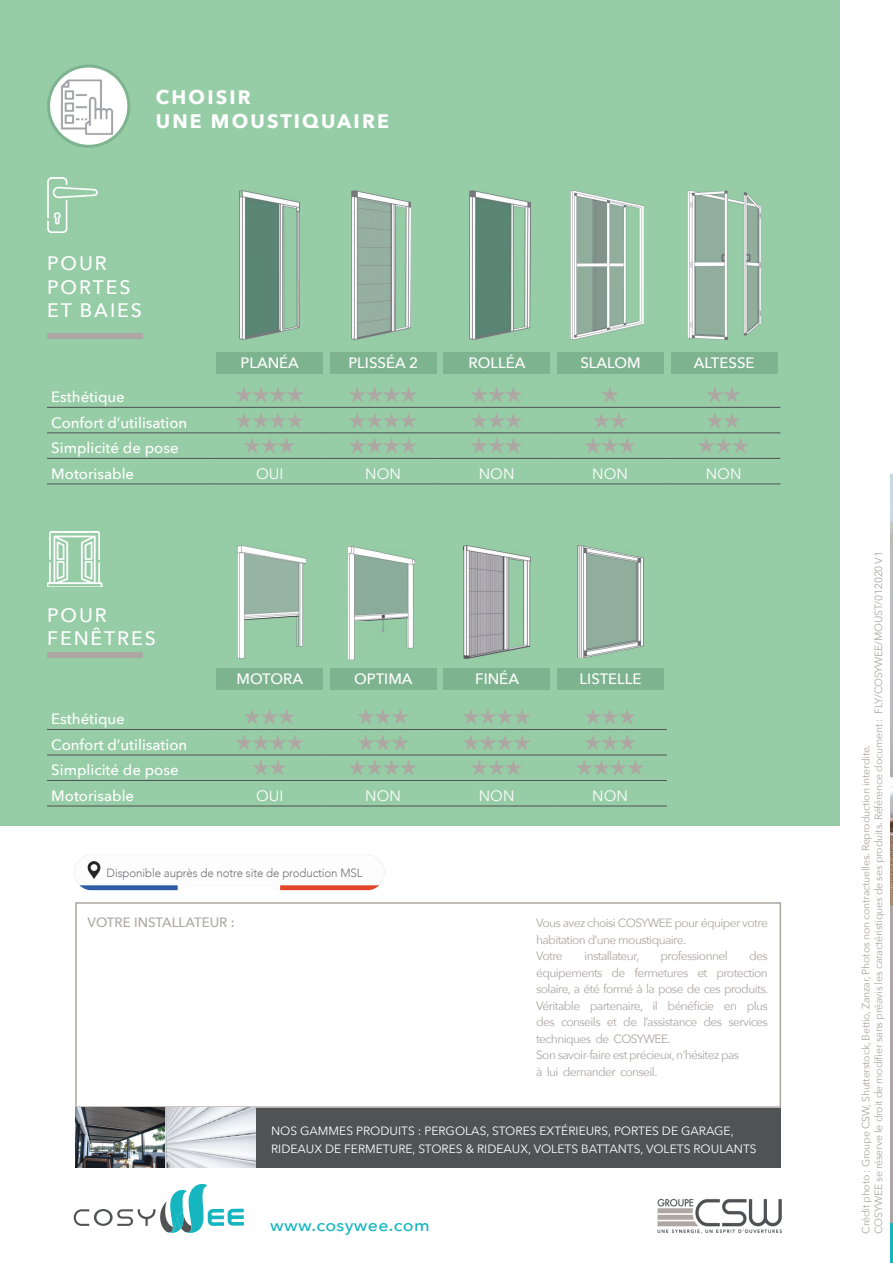
<style>
.page{position:relative;width:893px;height:1263px;background:#fff}
.page>*{position:absolute;margin:0;border:0;box-sizing:border-box;transform-origin:0 0}
.t1{font:21px "Arial Unicode MS";color:#aea6a2}
.t2{font:500 19.5px/23.4px "Avenir Next";letter-spacing:.1em;color:#fff}
.t3{font:700 19.5px/23.4px "Avenir Next";letter-spacing:.11em;color:#fff}
.t4{font:500 16.5px "Avenir Next";letter-spacing:.02em;color:#15b6bf;scale:1.07 1}
.t5{font:500 15px "Avenir Next";color:#fff}
.t6{font:15px "Avenir Next";color:#fff}
.t7{font:500 13.5px "Avenir Next";color:#aea6a2}
.t8{font:12px/16.5px "Avenir Next";letter-spacing:-.05em;color:#aea6a2}
.t9{font:12px/18px "Avenir Next";color:#fff}
.t10{font:300 12px "Avenir";letter-spacing:-.01em;color:#717276;scale:.96 1}
.t11{font:10.5px/12.6px "Avenir Next";letter-spacing:-.02em;color:#aea6a2}
</style>
<div class="page">
<img style="left:890px;top:475px;width:3px;height:431px">
<hr style="left:890px;top:906px;width:3px;height:357px;background:#aea6a2">
<hr style="left:890px;top:1223px;width:3px;height:40px;background:#15b6bf">
<svg style="left:74px;top:1183px;width:170px;height:50px"></svg>
<div style="left:75px;top:902px;width:706px;height:206px;border:2px solid #aea6a2"></div>
<div style="left:75px;top:1108px;width:706px;height:59px;background:#505254"></div>
<img style="left:657px;top:1198px;width:125px;height:36px">
<img style="left:75px;top:1108px;width:181px;height:59px">
<svg style="left:74px;top:855px;width:311px;height:35px"></svg>
<img style="left:85px;top:862px;width:17px;height:17px">
<div style="left:0;top:0;width:839px;height:825px;background:#96cca6"></div>
<hr style="left:47px;top:407px;width:166px;height:1px;background:#505254">
<hr style="left:213px;top:407px;width:113px;height:1px;background:#505254">
<hr style="left:326px;top:407px;width:114px;height:1px;background:#505254">
<hr style="left:440px;top:407px;width:113px;height:1px;background:#505254">
<hr style="left:553px;top:407px;width:114px;height:1px;background:#505254">
<hr style="left:667px;top:407px;width:113px;height:1px;background:#505254">
<hr style="left:47px;top:432px;width:166px;height:1px;background:#505254">
<hr style="left:213px;top:432px;width:113px;height:1px;background:#505254">
<hr style="left:326px;top:432px;width:114px;height:1px;background:#505254">
<hr style="left:440px;top:432px;width:113px;height:1px;background:#505254">
<hr style="left:553px;top:432px;width:114px;height:1px;background:#505254">
<hr style="left:667px;top:432px;width:113px;height:1px;background:#505254">
<hr style="left:47px;top:458px;width:166px;height:1px;background:#505254">
<hr style="left:213px;top:458px;width:113px;height:1px;background:#505254">
<hr style="left:326px;top:458px;width:114px;height:1px;background:#505254">
<hr style="left:440px;top:458px;width:113px;height:1px;background:#505254">
<hr style="left:553px;top:458px;width:114px;height:1px;background:#505254">
<hr style="left:667px;top:458px;width:113px;height:1px;background:#505254">
<hr style="left:47px;top:483px;width:166px;height:1px;background:#505254">
<hr style="left:213px;top:483px;width:113px;height:1px;background:#505254">
<hr style="left:326px;top:483px;width:114px;height:1px;background:#505254">
<hr style="left:440px;top:483px;width:113px;height:1px;background:#505254">
<hr style="left:553px;top:483px;width:114px;height:1px;background:#505254">
<hr style="left:667px;top:483px;width:113px;height:1px;background:#505254">
<img style="left:47px;top:177px;width:51px;height:56px">
<img style="left:47px;top:532px;width:55px;height:55px">
<div style="left:47px;top:333px;width:96px;height:6px;background:#aea6a2"></div>
<div style="left:47px;top:652px;width:96px;height:6px;background:#aea6a2"></div>
<hr style="left:47px;top:729px;width:166px;height:1px;background:#505254">
<hr style="left:213px;top:729px;width:113px;height:1px;background:#505254">
<hr style="left:326px;top:729px;width:114px;height:1px;background:#505254">
<hr style="left:440px;top:729px;width:113px;height:1px;background:#505254">
<hr style="left:553px;top:729px;width:114px;height:1px;background:#505254">
<hr style="left:47px;top:755px;width:166px;height:1px;background:#505254">
<hr style="left:213px;top:755px;width:113px;height:1px;background:#505254">
<hr style="left:326px;top:755px;width:114px;height:1px;background:#505254">
<hr style="left:440px;top:755px;width:113px;height:1px;background:#505254">
<hr style="left:553px;top:755px;width:114px;height:1px;background:#505254">
<hr style="left:47px;top:780px;width:166px;height:1px;background:#505254">
<hr style="left:213px;top:780px;width:113px;height:1px;background:#505254">
<hr style="left:326px;top:780px;width:114px;height:1px;background:#505254">
<hr style="left:440px;top:780px;width:113px;height:1px;background:#505254">
<hr style="left:553px;top:780px;width:114px;height:1px;background:#505254">
<hr style="left:47px;top:806px;width:166px;height:1px;background:#505254">
<hr style="left:213px;top:806px;width:113px;height:1px;background:#505254">
<hr style="left:326px;top:806px;width:114px;height:1px;background:#505254">
<hr style="left:440px;top:806px;width:113px;height:1px;background:#505254">
<hr style="left:553px;top:806px;width:114px;height:1px;background:#505254">
<img style="left:688px;top:190px;width:73px;height:149px">
<img style="left:352px;top:190px;width:59px;height:149px">
<div style="left:216px;top:353px;width:107px;height:21px;background:#7eb390"></div>
<div style="left:330px;top:353px;width:106px;height:21px;background:#7eb390"></div>
<div style="left:444px;top:353px;width:106px;height:21px;background:#7eb390"></div>
<div style="left:557px;top:353px;width:107px;height:21px;background:#7eb390"></div>
<div style="left:671px;top:353px;width:106px;height:21px;background:#7eb390"></div>
<div style="left:216px;top:668px;width:107px;height:21px;background:#7eb390"></div>
<div style="left:330px;top:668px;width:106px;height:21px;background:#7eb390"></div>
<div style="left:444px;top:668px;width:106px;height:21px;background:#7eb390"></div>
<div style="left:557px;top:668px;width:107px;height:21px;background:#7eb390"></div>
<svg style="left:47px;top:65px;width:83px;height:83px"></svg>
<img style="left:60px;top:79px;width:55px;height:56px">
<img style="left:240px;top:190px;width:59px;height:149px">
<img style="left:470px;top:190px;width:60px;height:149px">
<img style="left:571px;top:190px;width:72px;height:149px">
<img style="left:464px;top:546px;width:66px;height:112px">
<img style="left:578px;top:545px;width:65px;height:113px">
<img style="left:348px;top:546px;width:66px;height:113px">
<img style="left:237px;top:546px;width:68px;height:112px">
<p class="t3" style="left:156px;top:85px;width:235px">CHOISIR<br>UNE MOUSTIQUAIRE</p>
<p class="t2" style="left:47px;top:251px;width:97px">POUR<br>PORTES<br>ET BAIES</p>
<p class="t5" style="left:240px;top:350px;width:60px">PLANÉA</p>
<p class="t5" style="left:348px;top:350px;width:71px">PLISSÉA 2</p>
<p class="t5" style="left:469px;top:350px;width:58px">ROLLÉA</p>
<p class="t5" style="left:580px;top:350px;width:62px">SLALOM</p>
<p class="t5" style="left:694px;top:350px;width:62px">ALTESSE</p>
<p class="t5" style="left:51px;top:384px;width:75px">Esthétique</p>
<p class="t1" style="left:235px;top:379px;width:70px">★★★★</p>
<p class="t1" style="left:349px;top:379px;width:70px">★★★★</p>
<p class="t1" style="left:471px;top:379px;width:53px">★★★</p>
<p class="t1" style="left:602px;top:379px;width:19px">★</p>
<p class="t1" style="left:706px;top:379px;width:36px">★★</p>
<p class="t5" style="left:51px;top:410px;width:137px">Confort d’utilisation</p>
<p class="t1" style="left:235px;top:405px;width:70px">★★★★</p>
<p class="t1" style="left:349px;top:405px;width:70px">★★★★</p>
<p class="t1" style="left:471px;top:405px;width:53px">★★★</p>
<p class="t1" style="left:593px;top:405px;width:36px">★★</p>
<p class="t1" style="left:706px;top:405px;width:36px">★★</p>
<p class="t5" style="left:51px;top:435px;width:129px">Simplicité de pose</p>
<p class="t1" style="left:244px;top:430px;width:53px">★★★</p>
<p class="t1" style="left:349px;top:430px;width:70px">★★★★</p>
<p class="t1" style="left:471px;top:430px;width:53px">★★★</p>
<p class="t1" style="left:584px;top:430px;width:53px">★★★</p>
<p class="t1" style="left:698px;top:430px;width:53px">★★★</p>
<p class="t5" style="left:51px;top:461px;width:84px">Motorisable</p>
<p class="t6" style="left:256px;top:461px;width:29px">OUI</p>
<p class="t6" style="left:365px;top:461px;width:37px">NON</p>
<p class="t6" style="left:479px;top:461px;width:37px">NON</p>
<p class="t6" style="left:592px;top:461px;width:37px">NON</p>
<p class="t6" style="left:706px;top:461px;width:37px">NON</p>
<p class="t2" style="left:47px;top:602px;width:110px">POUR<br>FENÊTRES</p>
<p class="t5" style="left:236px;top:665px;width:68px">MOTORA</p>
<p class="t5" style="left:354px;top:665px;width:60px">OPTIMA</p>
<p class="t5" style="left:475px;top:665px;width:45px">FINÉA</p>
<p class="t5" style="left:580px;top:665px;width:63px">LISTELLE</p>
<p class="t5" style="left:51px;top:706px;width:75px">Esthétique</p>
<p class="t1" style="left:244px;top:702px;width:53px">★★★</p>
<p class="t1" style="left:357px;top:702px;width:53px">★★★</p>
<p class="t1" style="left:462px;top:702px;width:70px">★★★★</p>
<p class="t1" style="left:584px;top:702px;width:53px">★★★</p>
<p class="t5" style="left:51px;top:732px;width:137px">Confort d’utilisation</p>
<p class="t1" style="left:235px;top:727px;width:70px">★★★★</p>
<p class="t1" style="left:357px;top:727px;width:53px">★★★</p>
<p class="t1" style="left:462px;top:727px;width:70px">★★★★</p>
<p class="t1" style="left:584px;top:727px;width:53px">★★★</p>
<p class="t5" style="left:51px;top:757px;width:129px">Simplicité de pose</p>
<p class="t1" style="left:252px;top:753px;width:36px">★★</p>
<p class="t1" style="left:349px;top:753px;width:70px">★★★★</p>
<p class="t1" style="left:471px;top:753px;width:53px">★★★</p>
<p class="t1" style="left:576px;top:753px;width:70px">★★★★</p>
<p class="t5" style="left:51px;top:783px;width:84px">Motorisable</p>
<p class="t6" style="left:256px;top:783px;width:29px">OUI</p>
<p class="t6" style="left:365px;top:783px;width:37px">NON</p>
<p class="t6" style="left:479px;top:783px;width:37px">NON</p>
<p class="t6" style="left:592px;top:783px;width:37px">NON</p>
<p class="t10" style="left:107px;top:866px;width:268px">Disponible auprès de notre site de production MSL</p>
<p class="t7" style="left:88px;top:910px;width:149px">VOTRE INSTALLATEUR :</p>
<p class="t8" style="left:536px;top:914px;width:233px">Vous avez choisi COSYWEE pour équiper votre habitation d’une moustiquaire.<br>Votre</p>
<p class="t8" style="left:584px;top:947px;width:57px">installateur,</p>
<p class="t8" style="left:661px;top:947px;width:69px">professionnel</p>
<p class="t8" style="left:536px;top:947px;width:234px;text-indent:213px">des équipements de fermetures et protection solaire, a été formé à la pose de ces produits.<br>Véritable partenaire, il bénéficie en plus des conseils et de l’assistance des services techniques de COSYWEE.<br>Son savoir-faire est précieux, n’hésitez pas<br>à lui demander conseil.</p>
<p class="t9" style="left:271px;top:1121px;width:487px">NOS GAMMES PRODUITS : PERGOLAS, STORES EXTÉRIEURS, PORTES DE GARAGE,<br>RIDEAUX DE FERMETURE, STORES &amp; RIDEAUX, VOLETS BATTANTS, VOLETS ROULANTS</p>
<p class="t4" style="left:270px;top:1211px;width:151px">www.cosywee.com</p>
<p class="t11" style="left:859px;top:1234px;width:684px;rotate:-90deg">Crédit photo : Groupe CSW, Shutterstock, Bettio, Zanzar, Photos non contractuelles. Reproduction interdite.<br>COSYWEE se réserve le droit de modifier sans préavis les caractéristiques de ses produits. Référence document : FLY/COSYWEE/MOUST/012020 V1</p>
</div>
